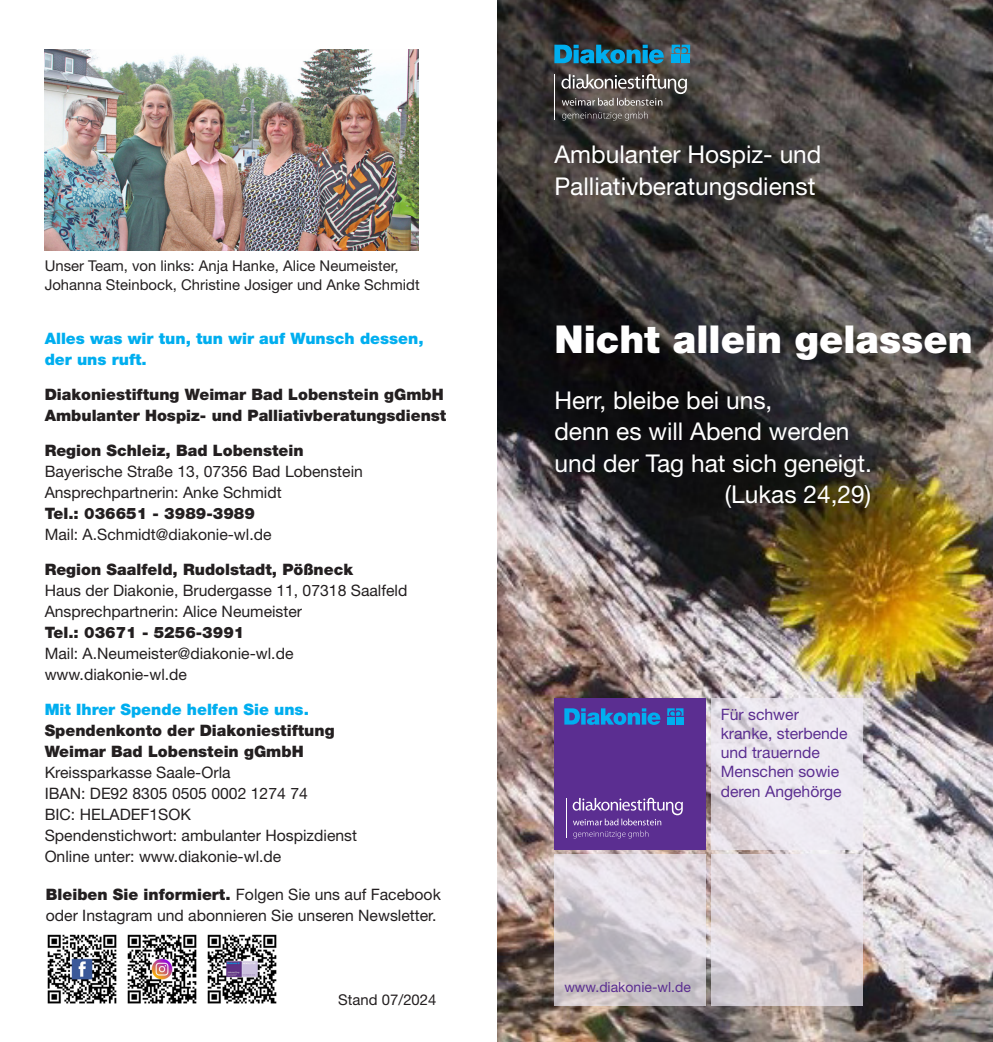
<style>
.page{position:relative;width:993px;height:1042px;background:#fff}
.page>*{position:absolute;margin:0;border:0;box-sizing:border-box;transform-origin:0 0}
.Kreuzflächenbeschriftung{font:900 38.5px "Helvetica Neue LT Std";color:#fff}
.Kreuzflächenbeschriftung-2{font:24.5px "Helvetica Neue LT Std";color:#fff}
.Hervorhebung_10_auf_13{font:15.75px/21px "Helvetica Neue LT Std";color:#231f20}
.t1{font:900 15.75px/21px "Helvetica Neue LT Std";color:#231f20}
.t2{font:900 15.75px "Helvetica Neue LT Std";color:#00aeef}
.Kreuzflächenbeschriftung-3{font:15.75px/19.2px "Helvetica Neue LT Std";color:#5b2e91}
.Kreuzflächenbeschriftung-4{font:14.88px/19.2px "Helvetica Neue LT Std";color:#231f20}
.Kreuzflächenbeschriftung-5{font:14px "Helvetica Neue LT Std";color:#5b2e91}
.s1{font-weight:400}
.s2{font-weight:900}
</style>
<div class="page">
<img style="left:497px;top:0;width:495px;height:1042px">
<img style="left:45px;top:49px;width:373px;height:202px">
<svg style="left:554px;top:45px;width:109px;height:19px;background:#19789b"></svg>
<svg style="left:671px;top:45px;width:19px;height:8px"></svg>
<div style="left:671px;top:55px;width:9px;height:8px;background:#00aeef"></div>
<div style="left:681px;top:55px;width:9px;height:8px;background:#00aeef"></div>
<hr style="left:554px;top:74px;width:1px;height:45px;background:#fff">
<svg style="left:561px;top:74px;width:125px;height:47px;background:#625d5a"></svg>
<svg style="left:710px;top:698px;width:151px;height:152px;background:#e8e3eb"></svg>
<svg style="left:710px;top:854px;width:151px;height:152px;background:#ddd4d9"></svg>
<div style="left:554px;top:698px;width:151px;height:152px;background:#5b2e91"></div>
<svg style="left:564px;top:708px;width:96px;height:17px"></svg>
<svg style="left:667px;top:708px;width:16px;height:8px"></svg>
<div style="left:667px;top:717px;width:7px;height:7px;background:#00aeef"></div>
<div style="left:675px;top:717px;width:8px;height:7px;background:#00aeef"></div>
<hr style="left:566px;top:798px;width:1px;height:39px;background:#fff">
<svg style="left:572px;top:797px;width:110px;height:41px"></svg>
<svg style="left:554px;top:854px;width:151px;height:152px;background:#d3cdd3"></svg>
<img style="left:47px;top:934px;width:70px;height:70px">
<img style="left:207px;top:934px;width:70px;height:70px">
<img style="left:127px;top:934px;width:70px;height:70px">
<p class="Kreuzflächenbeschriftung-4" style="left:45px;top:256px;width:376px">Unser Team, von links: Anja Hanke, Alice Neumeister,<br>Johanna Steinbock, Christine Josiger und Anke Schmidt</p>
<p class="t2" style="left:45px;top:329px;width:380px">Alles was wir tun, tun wir auf Wunsch dessen,</p>
<p class="t2" style="left:45px;top:350px;width:104px">der uns ruft.</p>
<p class="t1" style="left:45px;top:383px;width:400px">Diakoniestiftung Weimar Bad Lobenstein gGmbH</p>
<p class="t1" style="left:45px;top:404px;width:403px">Ambulanter Hospiz- und Palliativberatungsdienst</p>
<p class="t1" style="left:45px;top:439px;width:260px">Region Schleiz, Bad Lobenstein</p>
<p class="Hervorhebung_10_auf_13" style="left:45px;top:460px;width:320px">Bayerische Straße 13, 07356 Bad Lobenstein</p>
<p class="Hervorhebung_10_auf_13" style="left:45px;top:481px;width:238px">Ansprechpartnerin: Anke Schmidt</p>
<p class="t1" style="left:45px;top:502px;width:212px">Tel.: 036651 - 3989-3989</p>
<p class="Hervorhebung_10_auf_13" style="left:45px;top:523px;width:228px">Mail: A.Schmidt@diakonie-wl.de</p>
<p class="t1" style="left:45px;top:558px;width:310px">Region Saalfeld, Rudolstadt, Pößneck</p>
<p class="Hervorhebung_10_auf_13" style="left:45px;top:579px;width:364px">Haus der Diakonie, Brudergasse 11, 07318 Saalfeld</p>
<p class="Hervorhebung_10_auf_13" style="left:45px;top:600px;width:259px">Ansprechpartnerin: Alice Neumeister</p>
<p class="t1" style="left:45px;top:621px;width:201px">Tel.: 03671 - 5256-3991</p>
<p class="Hervorhebung_10_auf_13" style="left:45px;top:642px;width:250px">Mail: A.Neumeister@diakonie-wl.de</p>
<p class="Hervorhebung_10_auf_13" style="left:45px;top:663px;width:144px">www.diakonie-wl.de</p>
<p class="t2" style="left:45px;top:700px;width:266px">Mit Ihrer Spende helfen Sie uns.</p>
<p class="t1" style="left:45px;top:719px;width:291px">Spendenkonto der Diakoniestiftung<br>Weimar Bad Lobenstein gGmbH<br><span class="s1">Kreissparkasse Saale-Orla</span></p>
<p class="Hervorhebung_10_auf_13" style="left:45px;top:782px;width:264px">IBAN: DE92 8305 0505 0002 1274 74</p>
<p class="Hervorhebung_10_auf_13" style="left:45px;top:803px;width:148px">BIC: HELADEF1SOK</p>
<p class="Hervorhebung_10_auf_13" style="left:45px;top:824px;width:314px">Spendenstichwort: ambulanter Hospizdienst<br>Online unter: www.diakonie-wl.de</p>
<p class="Hervorhebung_10_auf_13" style="left:46px;top:883px;width:396px"><span class="s2">Bleiben Sie informiert.</span> Folgen Sie uns auf Facebook oder Instagram und abonnieren Sie unseren Newsletter.</p>
<p class="Kreuzflächenbeschriftung-4" style="left:338px;top:990px;width:100px">Stand 07/2024</p>
<p class="Kreuzflächenbeschriftung-2" style="left:554px;top:140px;width:268px">Ambulanter Hospiz- und</p>
<p class="Kreuzflächenbeschriftung-2" style="left:554px;top:172px;width:262px">Palliativberatungsdienst</p>
<p class="Kreuzflächenbeschriftung" style="left:554px;top:316px;width:419px">Nicht allein gelassen</p>
<p class="Kreuzflächenbeschriftung-2" style="left:554px;top:385px;width:219px">Herr, bleibe bei uns,</p>
<p class="Kreuzflächenbeschriftung-2" style="left:554px;top:417px;width:296px">denn es will Abend werden</p>
<p class="Kreuzflächenbeschriftung-2" style="left:554px;top:448px;width:319px">und der Tag hat sich geneigt.</p>
<p class="Kreuzflächenbeschriftung-2" style="left:724px;top:480px;width:148px">(Lukas 24,29)</p>
<p class="Kreuzflächenbeschriftung-3" style="left:720px;top:704px;width:128px">Für schwer kranke, sterbende und trauernde<br>Menschen sowie deren Angehörge</p>
<p class="Kreuzflächenbeschriftung-5" style="left:564px;top:978px;width:128px">www.diakonie-wl.de</p>
</div>
